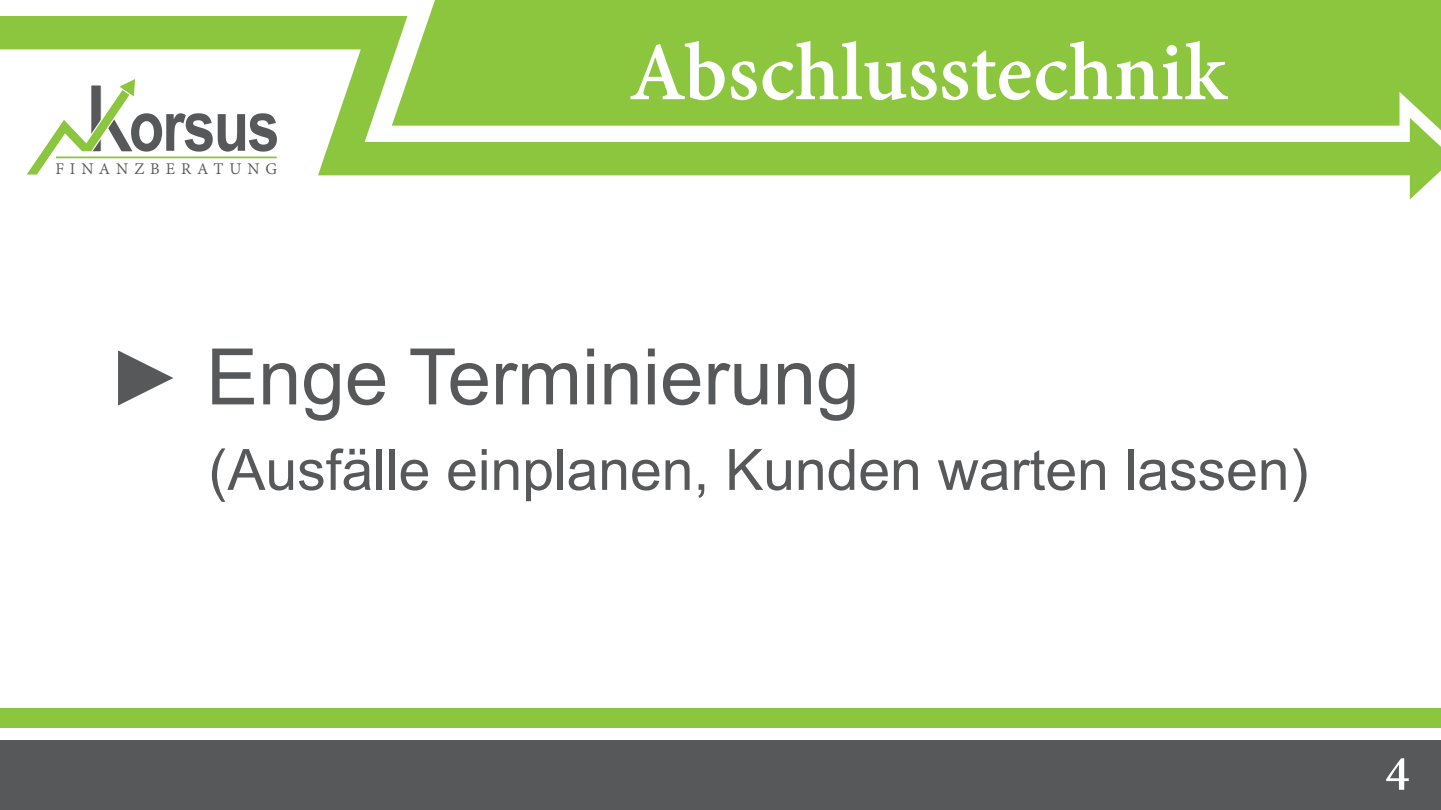
<style>
.page{position:relative;width:1441px;height:810px;background:#fff}
.page>*{position:absolute;margin:0;border:0;box-sizing:border-box;transform-origin:0 0}
.t1{font:700 90px "Adobe Devanagari";color:#fff}
.t2{font:78px "Arial";color:#57585a}
.t3{font:700 70.65px "Arial Narrow";letter-spacing:-.025em;color:#57585a}
.t4{font:57px "Arial";color:#57585a}
.t5{font:700 54px "Adobe Devanagari";color:#fff}
.t6{font:17.7px "Adobe Devanagari";letter-spacing:.335em;color:#57585a}
</style>
<div class="page">
<div style="left:0;top:740px;width:1440px;height:70px;background:#57585a"></div>
<div style="left:0;top:708px;width:1440px;height:19px;background:#8bc63e"></div>
<svg style="left:0;top:0;width:1440px;height:176px"></svg>
<svg style="left:1399px;top:92px;width:41px;height:108px"></svg>
<p class="t3" style="left:129px;top:72px;width:152px">orsus</p>
<p class="t6" style="left:55px;top:159px;width:223px">FINANZBERATUNG</p>
<h1 class="t1" style="left:628px;top:21px;width:599px">Abschlusstechnik</h1>
<h2 class="t2" style="left:107px;top:323px;width:754px">► Enge Terminierung</h2>
<p class="t4" style="left:208px;top:431px;width:1101px">(Ausfälle einplanen, Kunden warten lassen)</p>
<p class="t5" style="left:1384px;top:739px;width:26px">4</p>
</div>
